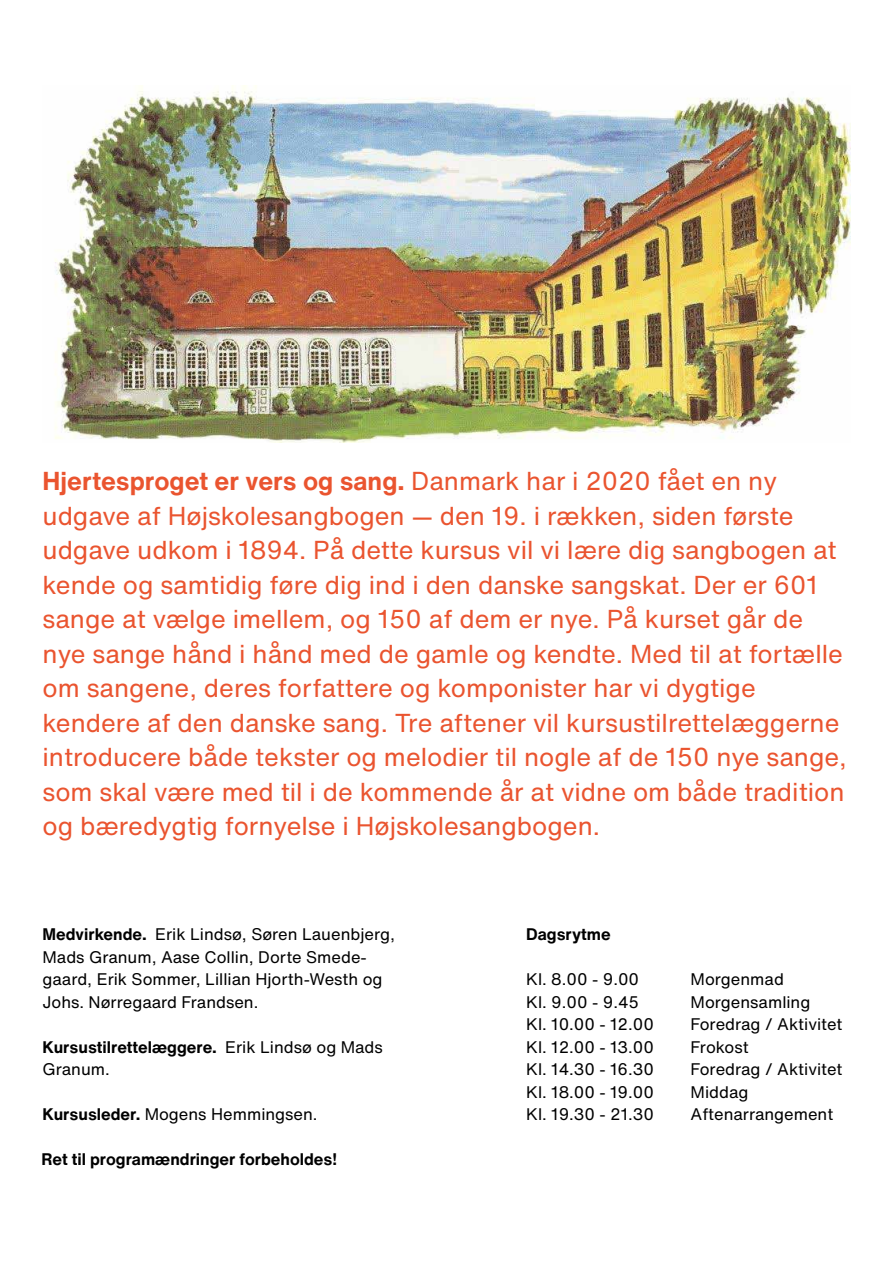
<style>
.page{position:relative;width:893px;height:1263px;background:#fff}
.page>*{position:absolute;margin:0;border:0;box-sizing:border-box;transform-origin:0 0}
.t1{font:25.5px/34.5px "Helvetica Now Text";color:#ea542f}
.t2{font:16.5px/22.5px "Helvetica Now Text";color:#000}
.t3{font:700 16.5px "Helvetica Now Text";color:#000}
.s1{font-weight:700}
</style>
<div class="page">
<img style="left:55px;top:85px;width:795px;height:357px">
<p class="t1" style="left:43px;top:463px;width:806px"><span class="s1">Hjertesproget er vers og sang.</span> Danmark har i 2020 fået en ny udgave af Højskolesangbogen — den 19. i rækken, siden første udgave udkom i 1894. På dette kursus vil vi lære dig sangbogen at kende og samtidig føre dig ind i den danske sangskat. Der er 601 sange at vælge imellem, og 150 af dem er nye. På kurset går de nye sange hånd i hånd med de gamle og kendte. Med til at fortælle om sangene, deres forfattere og komponister har vi dygtige kendere af den danske sang. Tre aftener vil kursustilrettelæggerne introducere både tekster og melodier til nogle af de 150 nye sange, som skal være med til i de kommende år at vidne om både tradition og bæredygtig fornyelse i Højskolesangbogen.</p>
<p class="t2" style="left:43px;top:922px;width:354px"><span class="s1">Medvirkende.</span> Erik Lindsø, Søren Lauenbjerg, Mads Granum, Aase Collin, Dorte Smede&shy;gaard, Erik Sommer, Lillian Hjorth-Westh og Johs. Nørregaard Frandsen.</p>
<p class="t2" style="left:43px;top:1035px;width:342px"><span class="s1">Kursustilrettelæggere.</span> Erik Lindsø og Mads<br>Granum.</p>
<p class="t2" style="left:43px;top:1103px;width:277px"><span class="s1">Kursusleder.</span> Mogens Hemmingsen.</p>
<p class="t3" style="left:41px;top:1147px;width:297px">Ret til programændringer forbeholdes!</p>
<p class="t3" style="left:526px;top:922px;width:86px">Dagsrytme</p>
<p class="t2" style="left:526px;top:967px;width:129px">Kl. 8.00 - 9.00<br>Kl. 9.00 - 9.45<br>Kl. 10.00 - 12.00<br>Kl. 12.00 - 13.00<br>Kl. 14.30 - 16.30<br>Kl. 18.00 - 19.00<br>Kl. 19.30 - 21.30</p>
<p class="t2" style="left:691px;top:968px;width:153px">Morgenmad<br>Morgensamling<br>Foredrag / Aktivitet<br>Frokost<br>Foredrag / Aktivitet<br>Middag<br>Aftenarrangement</p>
</div>
